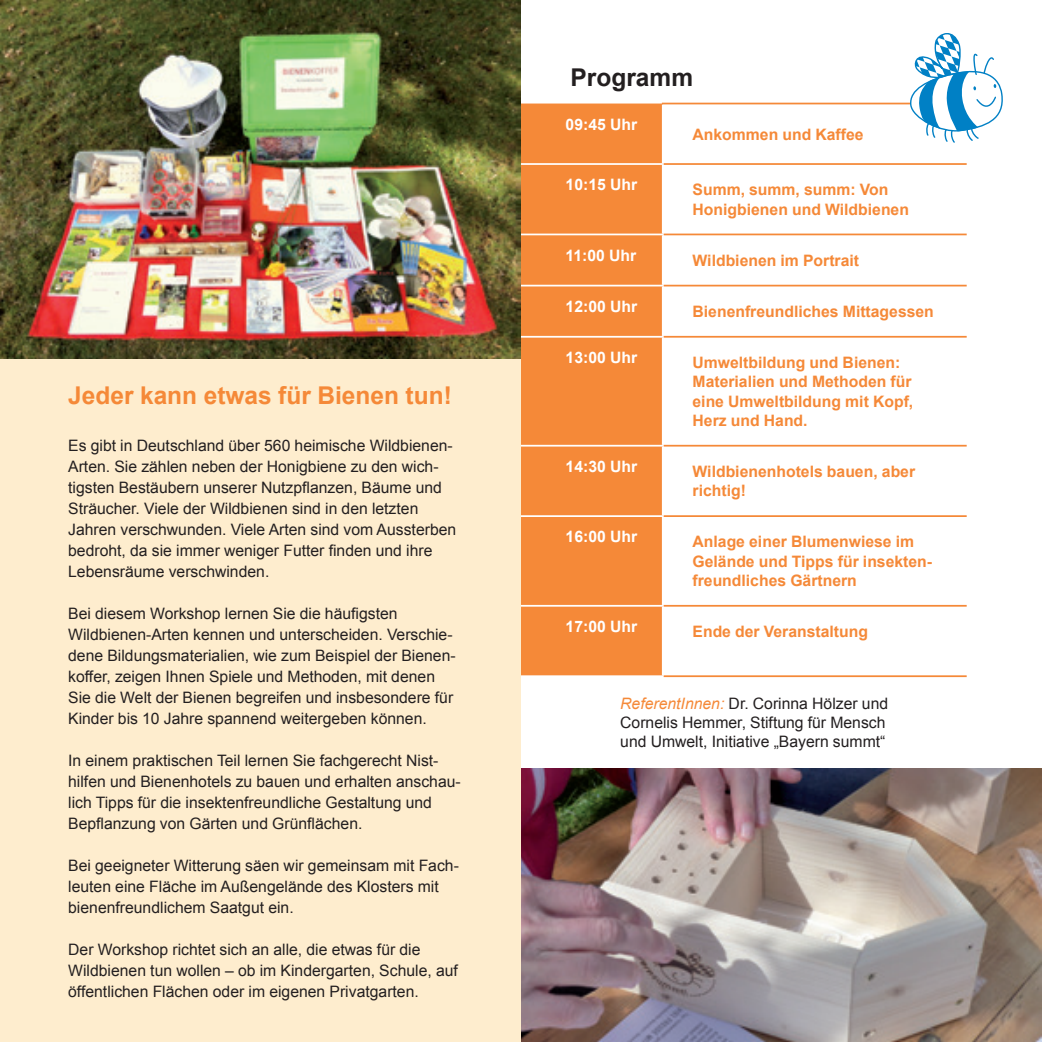
<style>
.page{position:relative;width:1042px;height:1042px;background:#fff}
.page>*{position:absolute;margin:0;border:0;box-sizing:border-box;transform-origin:0 0}
.t1{font:700 24.5px "Arial";color:#f58938}
.t2{font:700 24.5px "Arial";color:#231f20}
.t3{font:15.75px/21px "Arial";color:#231f20}
.t4{font:700 15.75px/19.2px "Arial";color:#f58938}
.t5{font:700 15.75px "Arial";color:#fff}
.s1{font-style:italic;color:#f58938}
</style>
<div class="page">
<div style="left:0;top:0;width:521px;height:1042px;background:#feedce"></div>
<img style="left:0;top:0;width:521px;height:359px">
<img style="left:521px;top:768px;width:521px;height:274px">
<div style="left:521px;top:104px;width:141px;height:571px;background:#f58938"></div>
<hr style="left:521px;top:234px;width:142px;height:1px;background:#fff">
<hr style="left:521px;top:285px;width:142px;height:1px;background:#fff">
<hr style="left:521px;top:336px;width:142px;height:2px;background:#fff">
<hr style="left:521px;top:163px;width:142px;height:2px;background:#fff">
<hr style="left:521px;top:445px;width:142px;height:1px;background:#fff">
<hr style="left:521px;top:515px;width:142px;height:2px;background:#fff">
<hr style="left:521px;top:605px;width:142px;height:2px;background:#fff">
<hr style="left:662px;top:103px;width:304px;height:1px;background:#f58938">
<hr style="left:663px;top:163px;width:303px;height:2px;background:#f58938">
<hr style="left:663px;top:234px;width:303px;height:1px;background:#f58938">
<hr style="left:663px;top:285px;width:303px;height:1px;background:#f58938">
<hr style="left:663px;top:336px;width:303px;height:2px;background:#f58938">
<hr style="left:663px;top:445px;width:303px;height:1px;background:#f58938">
<hr style="left:663px;top:515px;width:303px;height:2px;background:#f58938">
<hr style="left:663px;top:605px;width:303px;height:2px;background:#f58938">
<hr style="left:663px;top:675px;width:303px;height:2px;background:#f58938">
<svg style="left:909px;top:33px;width:94px;height:110px"></svg>
<h1 class="t1" style="left:68px;top:379px;width:385px">Jeder kann etwas für Bienen tun!</h1>
<p class="t3" style="left:68px;top:435px;width:389px">Es gibt in Deutschland über 560 heimische Wildbienen-Arten. Sie zählen neben der Honigbiene zu den wich&shy;tigsten Bestäubern unserer Nutzpflanzen, Bäume und Sträucher. Viele der Wildbienen sind in den letzten Jahren verschwunden. Viele Arten sind vom Aussterben bedroht, da sie immer weniger Futter finden und ihre Lebensräume verschwinden.</p>
<p class="t3" style="left:68px;top:603px;width:389px">Bei diesem Workshop lernen Sie die häufigsten Wildbienen-Arten kennen und unterscheiden. Verschie&shy;dene Bildungsmaterialien, wie zum Beispiel der Bienen&shy;koffer, zeigen Ihnen Spiele und Methoden, mit denen Sie die Welt der Bienen begreifen und insbesondere für Kinder bis 10 Jahre spannend weitergeben können.</p>
<p class="t3" style="left:68px;top:750px;width:394px">In einem praktischen Teil lernen Sie fachgerecht Nist&shy;hilfen und Bienenhotels zu bauen und erhalten anschau&shy;lich Tipps für die insektenfreundliche Gestaltung und Bepflanzung von Gärten und Grünflächen.</p>
<p class="t3" style="left:68px;top:855px;width:392px">Bei geeigneter Witterung säen wir gemeinsam mit Fach&shy;leuten eine Fläche im Außengelände des Klosters mit bienenfreundlichem Saatgut ein.</p>
<p class="t3" style="left:68px;top:939px;width:391px">Der Workshop richtet sich an alle, die etwas für die<br>Wildbienen tun wollen – ob im Kindergarten, Schule, auf öffentlichen Flächen oder im eigenen Privatgarten.</p>
<h1 class="t2" style="left:570px;top:61px;width:124px">Programm</h1>
<p class="t5" style="left:566px;top:114px;width:73px">09:45 Uhr</p>
<p class="t4" style="left:692px;top:125px;width:173px">Ankommen und Kaffee</p>
<p class="t5" style="left:566px;top:174px;width:73px">10:15 Uhr</p>
<p class="t4" style="left:692px;top:181px;width:218px">Summ, summ, summ: Von<br>Honigbienen und Wildbienen</p>
<p class="t5" style="left:566px;top:245px;width:72px">11:00 Uhr</p>
<p class="t4" style="left:692px;top:251px;width:168px">Wildbienen im Portrait</p>
<p class="t5" style="left:566px;top:296px;width:73px">12:00 Uhr</p>
<p class="t4" style="left:692px;top:302px;width:243px">Bienenfreundliches Mittagessen</p>
<p class="t5" style="left:566px;top:347px;width:73px">13:00 Uhr</p>
<p class="t4" style="left:692px;top:353px;width:222px">Umweltbildung und Bienen:<br>Materialien und Methoden für eine Umweltbildung mit Kopf,<br>Herz und Hand.</p>
<p class="t5" style="left:566px;top:456px;width:73px">14:30 Uhr</p>
<p class="t4" style="left:692px;top:462px;width:224px">Wildbienenhotels bauen, aber richtig!</p>
<p class="t5" style="left:566px;top:526px;width:73px">16:00 Uhr</p>
<p class="t4" style="left:692px;top:533px;width:241px">Anlage einer Blumenwiese im<br>Gelände und Tipps für insekten&shy;freundliches Gärtnern</p>
<p class="t5" style="left:566px;top:616px;width:73px">17:00 Uhr</p>
<p class="t4" style="left:692px;top:622px;width:177px">Ende der Veranstaltung</p>
<p class="t3" style="left:620px;top:693px;width:269px;line-height:19.2px"><span class="s1">ReferentInnen:</span> Dr. Corinna Hölzer und<br>Cornelis Hemmer, Stiftung für Mensch und Umwelt, Initiative „Bayern summt“</p>
</div>
